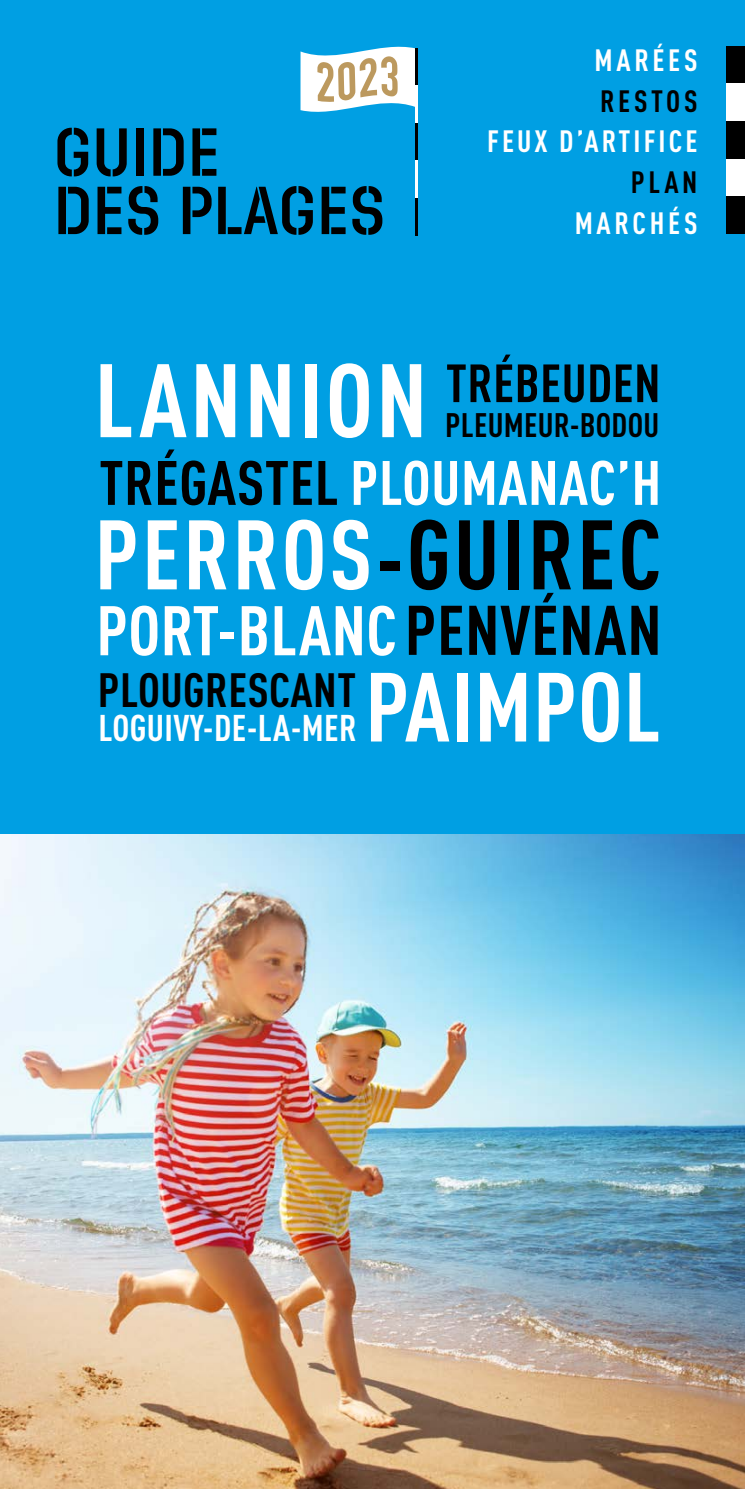
<style>
.page{position:relative;width:745px;height:1489px;background:#fff}
.page>*{position:absolute;margin:0;border:0;box-sizing:border-box;transform-origin:0 0}
.t1{font:700 102.5px "DIN Cond";letter-spacing:.03em;color:#fff}
.t2{font:700 97px "DIN Cond";letter-spacing:.03em;color:#000}
.t3{font:700 96.25px "DIN Cond";letter-spacing:.01em;color:#fff}
.t4{font:700 69px "DIN Cond";letter-spacing:.01em;color:#fff}
.t5{font:500 67.25px/58.2px "Dezen Stencil 02";letter-spacing:.05em;color:#000}
.t6{font:700 61.5px "DIN Cond";letter-spacing:.01em;color:#fff}
.t7{font:700 52.75px "DIN Cond";letter-spacing:.01em;color:#000}
.t8{font:700 47.5px "DIN Cond";letter-spacing:.01em;color:#000}
.t9{font:700 36.75px "DIN Cond";letter-spacing:.01em;color:#fff}
.t10{font:700 33.5px "DIN Cond";letter-spacing:.01em;color:#000}
.t11{font:700 30.5px "DIN Cond";letter-spacing:.1em;color:#fff}
.t12{font:700 30.5px "DIN Cond";letter-spacing:.12em;color:#fff}
.t13{font:700 30.5px "DIN Cond";letter-spacing:.12em;color:#000}
.s1{color:#000}
.s2{color:#fff}
</style>
<div class="page">
<img style="left:0;top:833px;width:744px;height:655px">
<div style="left:0;top:0;width:744px;height:833px;background:#009fe3"></div>
<div style="left:726px;top:121px;width:18px;height:38px;background:#000"></div>
<div style="left:726px;top:159px;width:18px;height:37px;background:#fff"></div>
<div style="left:726px;top:46px;width:18px;height:38px;background:#000"></div>
<div style="left:726px;top:84px;width:18px;height:37px;background:#fff"></div>
<div style="left:726px;top:196px;width:18px;height:38px;background:#000"></div>
<svg style="left:300px;top:46px;width:115px;height:66px;background:#cadbda"></svg>
<hr style="left:415px;top:123px;width:3px;height:38px;background:#000">
<hr style="left:415px;top:161px;width:3px;height:37px;background:#fff">
<hr style="left:415px;top:48px;width:3px;height:37px;background:#000">
<hr style="left:415px;top:85px;width:3px;height:38px;background:#fff">
<hr style="left:415px;top:198px;width:3px;height:38px;background:#000">
<p class="t5" style="left:55px;top:123px;width:330px">GUIDE<br>DES PLAGES</p>
<p class="t12" style="left:594px;top:41px;width:104px">MARÉES</p>
<p class="t13" style="left:599px;top:82px;width:99px">RESTOS</p>
<p class="t11" style="left:487px;top:123px;width:212px">FEUX D’ARTIFICE</p>
<p class="t13" style="left:630px;top:164px;width:68px">PLAN</p>
<p class="t12" style="left:574px;top:205px;width:124px">MARCHÉS</p>
<h1 class="t1" style="left:94px;top:338px;width:334px">LANNION</h1>
<p class="t7" style="left:445px;top:351px;width:216px">TRÉBEUDEN</p>
<p class="t10" style="left:445px;top:405px;width:216px">PLEUMEUR-BODOU</p>
<p class="t6" style="left:99px;top:445px;width:563px"><span class="s1">TRÉGASTEL</span> PLOUMANAC’H</p>
<h2 class="t2" style="left:94px;top:495px;width:568px"><span class="s2">PERROS</span>-GUIREC</h2>
<p class="t4" style="left:96px;top:588px;width:566px">PORT-BLANC<span class="s1">PENVÉNAN</span></p>
<p class="t8" style="left:98px;top:661px;width:259px">PLOUGRESCANT</p>
<p class="t9" style="left:99px;top:705px;width:259px">LOGUIVY-DE-LA-MER</p>
<h3 class="t3" style="left:365px;top:648px;width:297px">PAIMPOL</h3>
</div>
